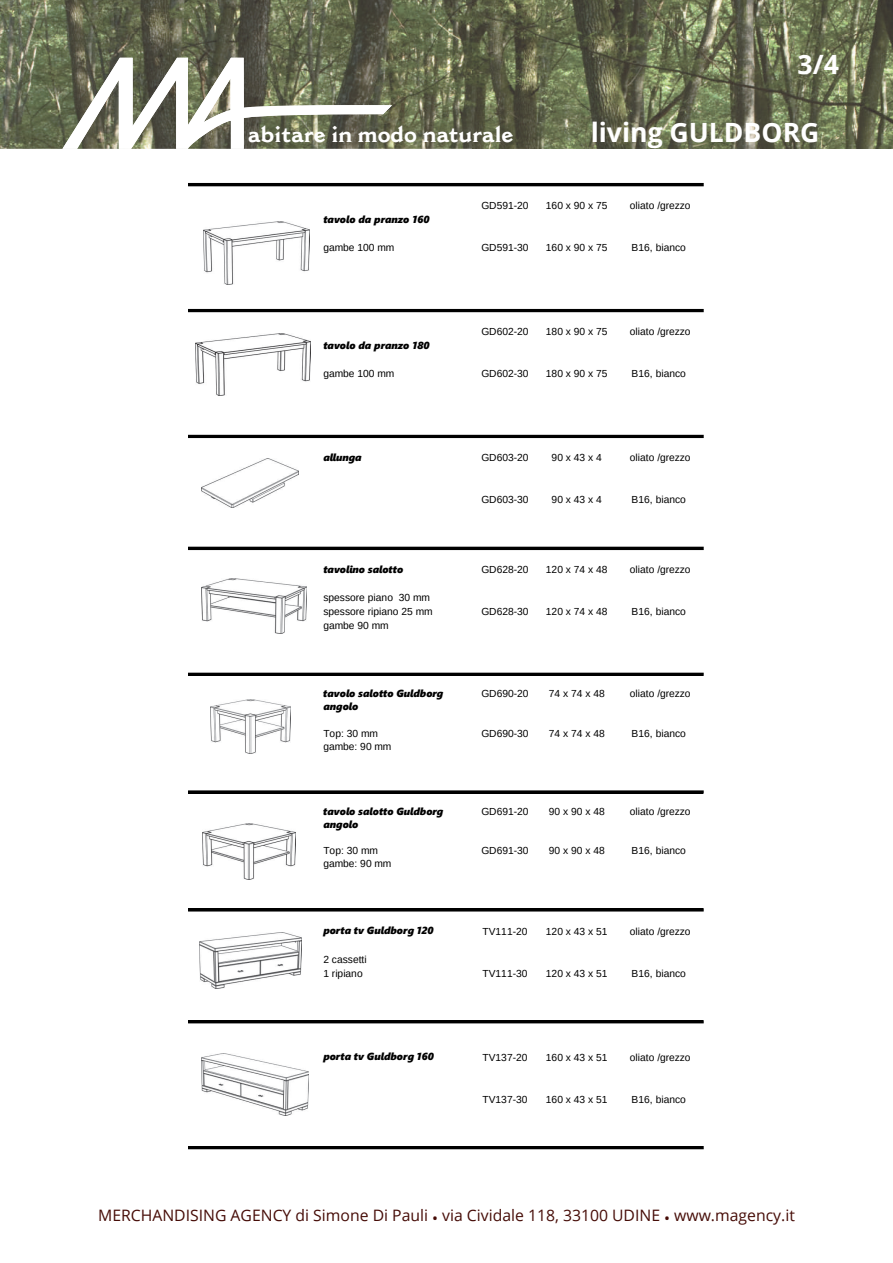
<style>
.page{position:relative;width:893px;height:1263px;background:#fff}
.page>*{position:absolute;margin:0;border:0;box-sizing:border-box;transform-origin:0 0}
.t1{font:700 26.55px "Open Sans";color:#fff}
.t2{font:700 22.5px "Cantoria MT Std";color:#fff}
.t3{font:15.75px "Open Sans";color:#460c07}
.t4{font:10.2px/14px "Arimo";letter-spacing:.005em;color:#000}
.t5{font:italic 10.2px "Segoe UI Black";color:#000}
</style>
<div class="page">
<img style="left:0;top:0;width:893px;height:149px">
<img style="left:62px;top:58px;width:330px;height:91px">
<div style="left:188px;top:183px;width:515px;height:3px;border:1px solid #000"></div>
<div style="left:188px;top:309px;width:515px;height:3px;border:1px solid #000"></div>
<div style="left:188px;top:435px;width:515px;height:3px;border:1px solid #000"></div>
<div style="left:188px;top:547px;width:515px;height:3px;border:1px solid #000"></div>
<div style="left:188px;top:673px;width:515px;height:2px;border:1px solid #000"></div>
<div style="left:188px;top:791px;width:515px;height:2px;border:1px solid #000"></div>
<div style="left:188px;top:908px;width:515px;height:3px;border:1px solid #000"></div>
<div style="left:188px;top:1020px;width:515px;height:3px;border:1px solid #000"></div>
<div style="left:188px;top:1146px;width:515px;height:3px;border:1px solid #000"></div>
<img style="left:203px;top:222px;width:106px;height:62px">
<img style="left:195px;top:334px;width:115px;height:62px">
<img style="left:202px;top:458px;width:96px;height:49px">
<img style="left:201px;top:579px;width:105px;height:55px">
<img style="left:200px;top:933px;width:101px;height:56px">
<img style="left:211px;top:699px;width:80px;height:54px">
<img style="left:203px;top:823px;width:92px;height:56px">
<img style="left:202px;top:1054px;width:107px;height:61px">
<h1 class="t1" style="left:798px;top:46px;width:43px">3/4</h1>
<h2 class="t2" style="left:248px;top:120px;width:267px">abitare in modo naturale</h2>
<h1 class="t1" style="left:591px;top:113px;width:230px">living GULDBORG</h1>
<p class="t4" style="left:481px;top:200px;width:49px">GD591-20</p>
<p class="t4" style="left:546px;top:200px;width:63px">160 x 90 x 75</p>
<p class="t4" style="left:630px;top:200px;width:62px">oliato /grezzo</p>
<p class="t5" style="left:323px;top:215px;width:108px">tavolo da pranzo 160</p>
<p class="t4" style="left:323px;top:242px;width:72px">gambe 100 mm</p>
<p class="t4" style="left:481px;top:242px;width:49px">GD591-30</p>
<p class="t4" style="left:546px;top:242px;width:63px">160 x 90 x 75</p>
<p class="t4" style="left:632px;top:242px;width:56px">B16, bianco</p>
<p class="t4" style="left:481px;top:326px;width:49px">GD602-20</p>
<p class="t4" style="left:546px;top:326px;width:63px">180 x 90 x 75</p>
<p class="t4" style="left:630px;top:326px;width:62px">oliato /grezzo</p>
<p class="t5" style="left:323px;top:341px;width:108px">tavolo da pranzo 180</p>
<p class="t4" style="left:323px;top:368px;width:72px">gambe 100 mm</p>
<p class="t4" style="left:481px;top:368px;width:49px">GD602-30</p>
<p class="t4" style="left:546px;top:368px;width:63px">180 x 90 x 75</p>
<p class="t4" style="left:632px;top:368px;width:56px">B16, bianco</p>
<p class="t5" style="left:323px;top:453px;width:40px">allunga</p>
<p class="t4" style="left:481px;top:452px;width:49px">GD603-20</p>
<p class="t4" style="left:552px;top:452px;width:52px">90 x 43 x 4</p>
<p class="t4" style="left:630px;top:452px;width:62px">oliato /grezzo</p>
<p class="t4" style="left:481px;top:494px;width:49px">GD603-30</p>
<p class="t4" style="left:552px;top:494px;width:52px">90 x 43 x 4</p>
<p class="t4" style="left:632px;top:494px;width:56px">B16, bianco</p>
<p class="t5" style="left:323px;top:565px;width:81px">tavolino salotto</p>
<p class="t4" style="left:481px;top:563px;width:49px">GD628-20</p>
<p class="t4" style="left:546px;top:563px;width:63px">120 x 74 x 48</p>
<p class="t4" style="left:630px;top:563px;width:62px">oliato /grezzo</p>
<p class="t4" style="left:323px;top:591px;width:111px">spessore piano 30 mm spessore ripiano 25 mm</p>
<p class="t4" style="left:481px;top:605px;width:49px">GD628-30</p>
<p class="t4" style="left:546px;top:605px;width:63px">120 x 74 x 48</p>
<p class="t4" style="left:632px;top:605px;width:56px">B16, bianco</p>
<p class="t4" style="left:323px;top:620px;width:67px">gambe 90 mm</p>
<p class="t5" style="left:323px;top:689px;width:122px">tavolo salotto Guldborg</p>
<p class="t4" style="left:481px;top:688px;width:49px">GD690-20</p>
<p class="t4" style="left:549px;top:688px;width:58px">74 x 74 x 48</p>
<p class="t4" style="left:630px;top:688px;width:62px">oliato /grezzo</p>
<p class="t5" style="left:323px;top:702px;width:36px">angolo</p>
<p class="t4" style="left:323px;top:727px;width:56px">Top: 30 mm</p>
<p class="t4" style="left:481px;top:727px;width:49px">GD690-30</p>
<p class="t4" style="left:549px;top:727px;width:58px">74 x 74 x 48</p>
<p class="t4" style="left:632px;top:727px;width:56px">B16, bianco</p>
<p class="t4" style="left:323px;top:740px;width:70px">gambe: 90 mm</p>
<p class="t5" style="left:323px;top:807px;width:122px">tavolo salotto Guldborg</p>
<p class="t4" style="left:481px;top:805px;width:49px">GD691-20</p>
<p class="t4" style="left:549px;top:805px;width:58px">90 x 90 x 48</p>
<p class="t4" style="left:630px;top:805px;width:62px">oliato /grezzo</p>
<p class="t5" style="left:323px;top:820px;width:36px">angolo</p>
<p class="t4" style="left:323px;top:845px;width:56px">Top: 30 mm</p>
<p class="t4" style="left:481px;top:845px;width:49px">GD691-30</p>
<p class="t4" style="left:549px;top:845px;width:58px">90 x 90 x 48</p>
<p class="t4" style="left:632px;top:845px;width:56px">B16, bianco</p>
<p class="t4" style="left:323px;top:858px;width:70px">gambe: 90 mm</p>
<p class="t5" style="left:323px;top:927px;width:112px">porta tv Guldborg 120</p>
<p class="t4" style="left:323px;top:953px;width:45px">2 cassetti<br>1 ripiano</p>
<p class="t5" style="left:323px;top:1053px;width:112px">porta tv Guldborg 160</p>
<p class="t4" style="left:482px;top:925px;width:47px">TV111-20</p>
<p class="t4" style="left:546px;top:925px;width:63px">120 x 43 x 51</p>
<p class="t4" style="left:630px;top:925px;width:62px">oliato /grezzo</p>
<p class="t4" style="left:482px;top:967px;width:47px">TV111-30</p>
<p class="t4" style="left:546px;top:967px;width:63px">120 x 43 x 51</p>
<p class="t4" style="left:632px;top:967px;width:56px">B16, bianco</p>
<p class="t4" style="left:482px;top:1051px;width:47px">TV137-20</p>
<p class="t4" style="left:546px;top:1051px;width:63px">160 x 43 x 51</p>
<p class="t4" style="left:630px;top:1051px;width:62px">oliato /grezzo</p>
<p class="t4" style="left:482px;top:1093px;width:47px">TV137-30</p>
<p class="t4" style="left:546px;top:1093px;width:63px">160 x 43 x 51</p>
<p class="t4" style="left:632px;top:1093px;width:56px">B16, bianco</p>
<h3 class="t3" style="left:98px;top:1204px;width:698px">MERCHANDISING AGENCY di Simone Di Pauli • via Cividale 118, 33100 UDINE • www.magency.it</h3>
</div>
